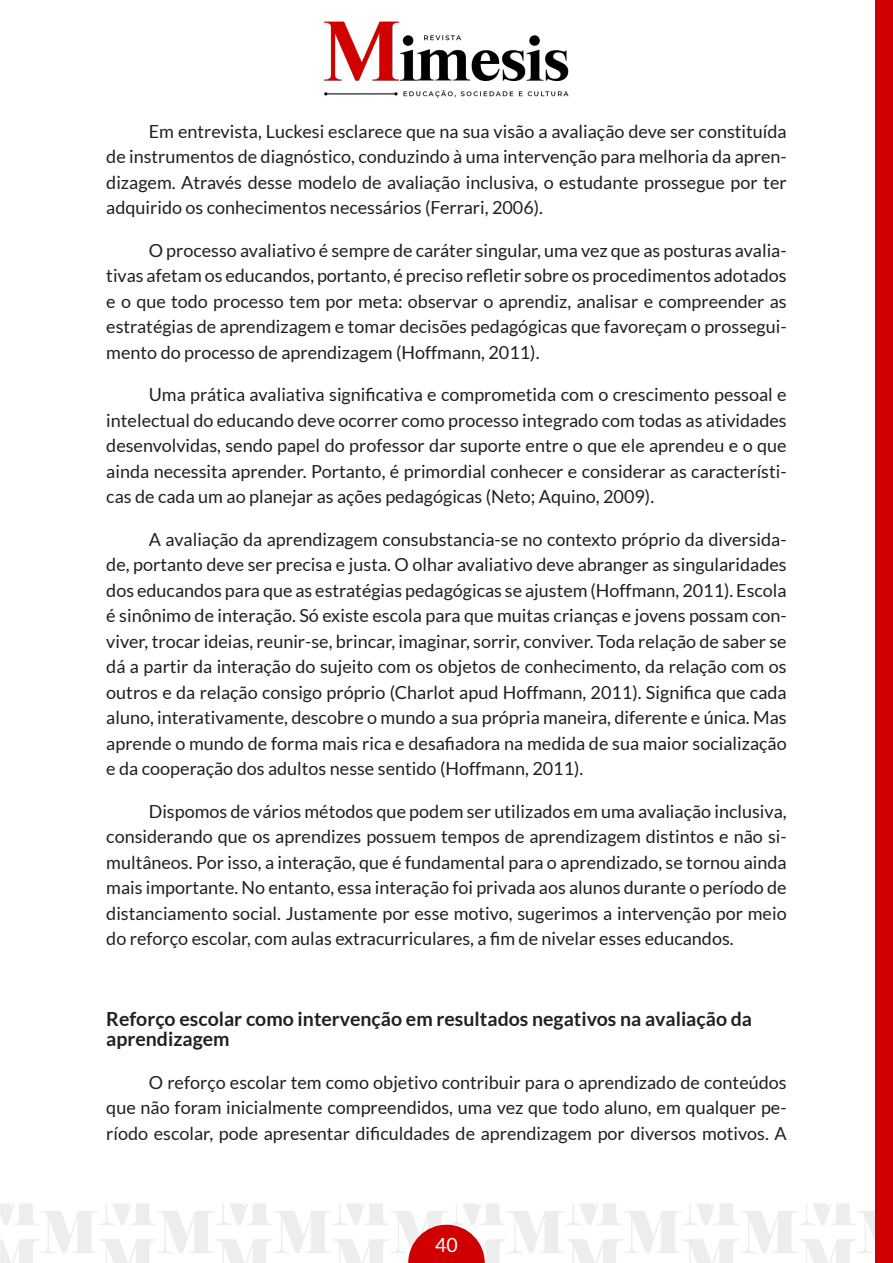
<style>
.page{position:relative;width:893px;height:1263px;background:#fff}
.page>*{position:absolute;margin:0;border:0;box-sizing:border-box;transform-origin:0 0}
.TÍTULO{font:700 19.5px/20.7px "Lato";color:#231f20}
.t1{font:19.5px "Lato";color:#fff}
.CORPO_DO_TEXTO{font:18px/25.5px "Lato";color:#231f20;text-align:justify}
</style>
<div class="page">
<img style="left:0;top:1203px;width:876px;height:60px">
<svg style="left:408px;top:1225px;width:77px;height:38px;background:#d93535"></svg>
<div style="left:876px;top:0;width:17px;height:1263px;background:#d10000"></div>
<img style="left:324px;top:21px;width:245px;height:77px">
<p class="CORPO_DO_TEXTO" style="left:106px;top:118px;width:682px;text-indent:43px">Em entrevista, Luckesi esclarece que na sua visão a avaliação deve ser constituída de instrumentos de diagnóstico, conduzindo à uma intervenção para melhoria da apren&shy;dizagem. Através desse modelo de avaliação inclusiva, o estudante prossegue por ter adquirido os conhecimentos necessários (Ferrari, 2006).</p>
<p class="CORPO_DO_TEXTO" style="left:106px;top:237px;width:682px;text-indent:43px">O processo avaliativo é sempre de caráter singular, uma vez que as posturas avalia&shy;tivas afetam os educandos, portanto, é preciso refletir sobre os procedimentos adotados e o que todo processo tem por meta: observar o aprendiz, analisar e compreender as estratégias de aprendizagem e tomar decisões pedagógicas que favoreçam o prossegui&shy;mento do processo de aprendizagem (Hoffmann, 2011).</p>
<p class="CORPO_DO_TEXTO" style="left:106px;top:382px;width:682px;text-indent:43px">Uma prática avaliativa significativa e comprometida com o crescimento pessoal e intelectual do educando deve ocorrer como processo integrado com todas as atividades desenvolvidas, sendo papel do professor dar suporte entre o que ele aprendeu e o que ainda necessita aprender. Portanto, é primordial conhecer e considerar as característi&shy;cas de cada um ao planejar as ações pedagógicas (Neto; Aquino, 2009).</p>
<p class="CORPO_DO_TEXTO" style="left:106px;top:526px;width:682px;text-indent:43px">A avaliação da aprendizagem consubstancia-se no contexto próprio da diversida&shy;de, portanto deve ser precisa e justa. O olhar avaliativo deve abranger as singularidades dos educandos para que as estratégias pedagógicas se ajustem (Hoffmann, 2011). Escola é sinônimo de interação. Só existe escola para que muitas crianças e jovens possam con&shy;viver, trocar ideias, reunir-se, brincar, imaginar, sorrir, conviver. Toda relação de saber se dá a partir da interação do sujeito com os objetos de conhecimento, da relação com os outros e da relação consigo próprio (Charlot apud Hoffmann, 2011). Significa que cada aluno, interativamente, descobre o mundo a sua própria maneira, diferente e única. Mas aprende o mundo de forma mais rica e desafiadora na medida de sua maior socialização e da cooperação dos adultos nesse sentido (Hoffmann, 2011).</p>
<p class="CORPO_DO_TEXTO" style="left:106px;top:798px;width:682px;text-indent:43px">Dispomos de vários métodos que podem ser utilizados em uma avaliação inclusiva, considerando que os aprendizes possuem tempos de aprendizagem distintos e não si&shy;multâneos. Por isso, a interação, que é fundamental para o aprendizado, se tornou ainda mais importante. No entanto, essa interação foi privada aos alunos durante o período de distanciamento social. Justamente por esse motivo, sugerimos a intervenção por meio do reforço escolar, com aulas extracurriculares, a fim de nivelar esses educandos.</p>
<p class="TÍTULO" style="left:106px;top:1008px;width:647px">Reforço escolar como intervenção em resultados negativos na avaliação da aprendizagem</p>
<p class="CORPO_DO_TEXTO" style="left:106px;top:1069px;width:682px;text-indent:43px">O reforço escolar tem como objetivo contribuir para o aprendizado de conteúdos que não foram inicialmente compreendidos, uma vez que todo aluno, em qualquer pe&shy;ríodo escolar, pode apresentar dificuldades de aprendizagem por diversos motivos. A</p>
<p class="t1" style="left:435px;top:1234px;width:24px">40</p>
</div>
